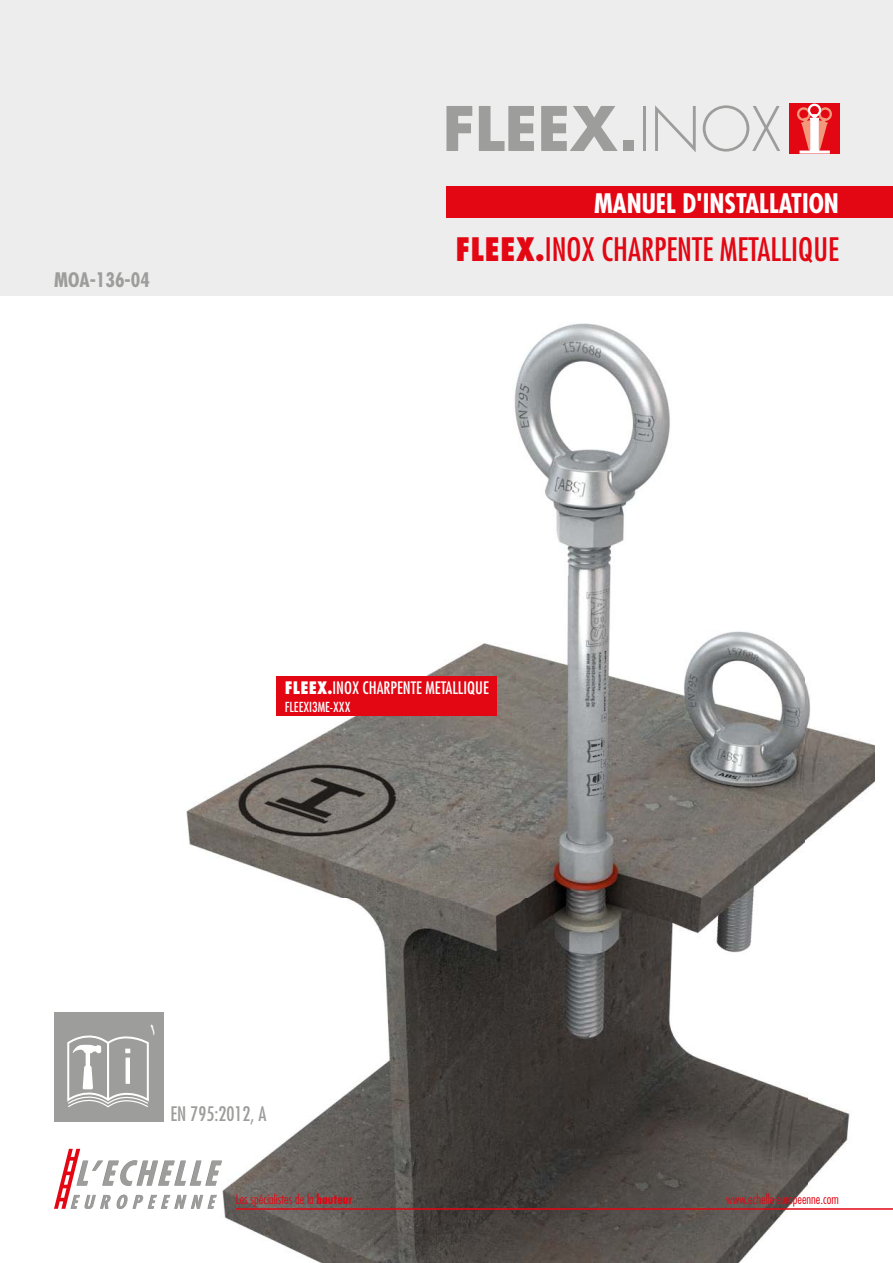
<style>
.page{position:relative;width:893px;height:1263px;background:#fff}
.page>*{position:absolute;margin:0;border:0;box-sizing:border-box;transform-origin:0 0}
.t1{font:condensed 31.5px "Futura Std";color:#e30613}
.t2{font:700 condensed 26.25px "Futura Std";color:#fff}
.t3{font:23.25px "Adobe Arabic";color:#fff}
.t4{font:condensed 19.5px "Futura Std";color:#9d9d9c}
.t5{font:700 condensed 19.5px "Futura Std";color:#9d9d9c}
.t6{font:condensed 16.8px "Futura Std";color:#fff}
.t7{font:800 condensed 16.8px "Futura Std";color:#fff}
.t8{font:condensed 13.5px "Futura Std";color:#fff}
.t9{font:300 condensed 13.2px "Futura Std";color:#e30613}
.s1{font-weight:800}
.s2{font-weight:400}
.s3{font-weight:700}
</style>
<div class="page">
<img style="left:183px;top:295px;width:692px;height:968px">
<div style="left:0;top:0;width:893px;height:295px;background:#ededed"></div>
<div style="left:446px;top:186px;width:447px;height:32px;background:#e30613"></div>
<svg style="left:446px;top:106px;width:26px;height:45px"></svg>
<svg style="left:479px;top:106px;width:55px;height:45px"></svg>
<svg style="left:541px;top:106px;width:77px;height:45px"></svg>
<hr style="left:643px;top:106px;width:2px;height:45px;background:#9d9d9c">
<svg style="left:655px;top:105px;width:41px;height:47px"></svg>
<svg style="left:703px;top:105px;width:77px;height:47px"></svg>
<div style="left:789px;top:103px;width:51px;height:51px;background:#e30613"></div>
<svg style="left:797px;top:104px;width:35px;height:50px"></svg>
<div style="left:623px;top:141px;width:10px;height:10px;background:#9d9d9c"></div>
<svg style="left:54px;top:1149px;width:168px;height:60px"></svg>
<hr style="left:236px;top:1208px;width:657px;height:2px;background:#e30613">
<div style="left:54px;top:1012px;width:110px;height:110px;background:#9d9d9c"></div>
<svg style="left:67px;top:1035px;width:82px;height:73px"></svg>
<div style="left:276px;top:676px;width:221px;height:40px;background:#e30613"></div>
<h3 class="t5" style="left:54px;top:267px;width:97px">MOA-136-04</h3>
<h2 class="t2" style="left:594px;top:187px;width:246px">MANUEL 'D INSTALLATION</h2>
<h1 class="t1" style="left:455px;top:230px;width:385px"><span class="s1">FLEEX.</span>INOX CHARPENTE METALLIQUE</h1>
<p class="t7" style="left:285px;top:677px;width:68px">FLEEX.<span class="s2">INOX</span></p>
<p class="t8" style="left:285px;top:699px;width:55px">FLEEXI 3ME X X X-</p>
<p class="t6" style="left:363px;top:678px;width:128px">CHARPENTE METALLIQUE</p>
<h3 class="t3" style="left:149px;top:1014px;width:10px">1</h3>
<h3 class="t4" style="left:171px;top:1102px;width:98px">EN 795:2012, A</h3>
<p class="t9" style="left:236px;top:1192px;width:118px">Les spécialistes de la <span class="s3">HAUTEUR</span></p>
<p class="t9" style="left:726px;top:1192px;width:114px">www.echelle-europeenne.com</p>
</div>
